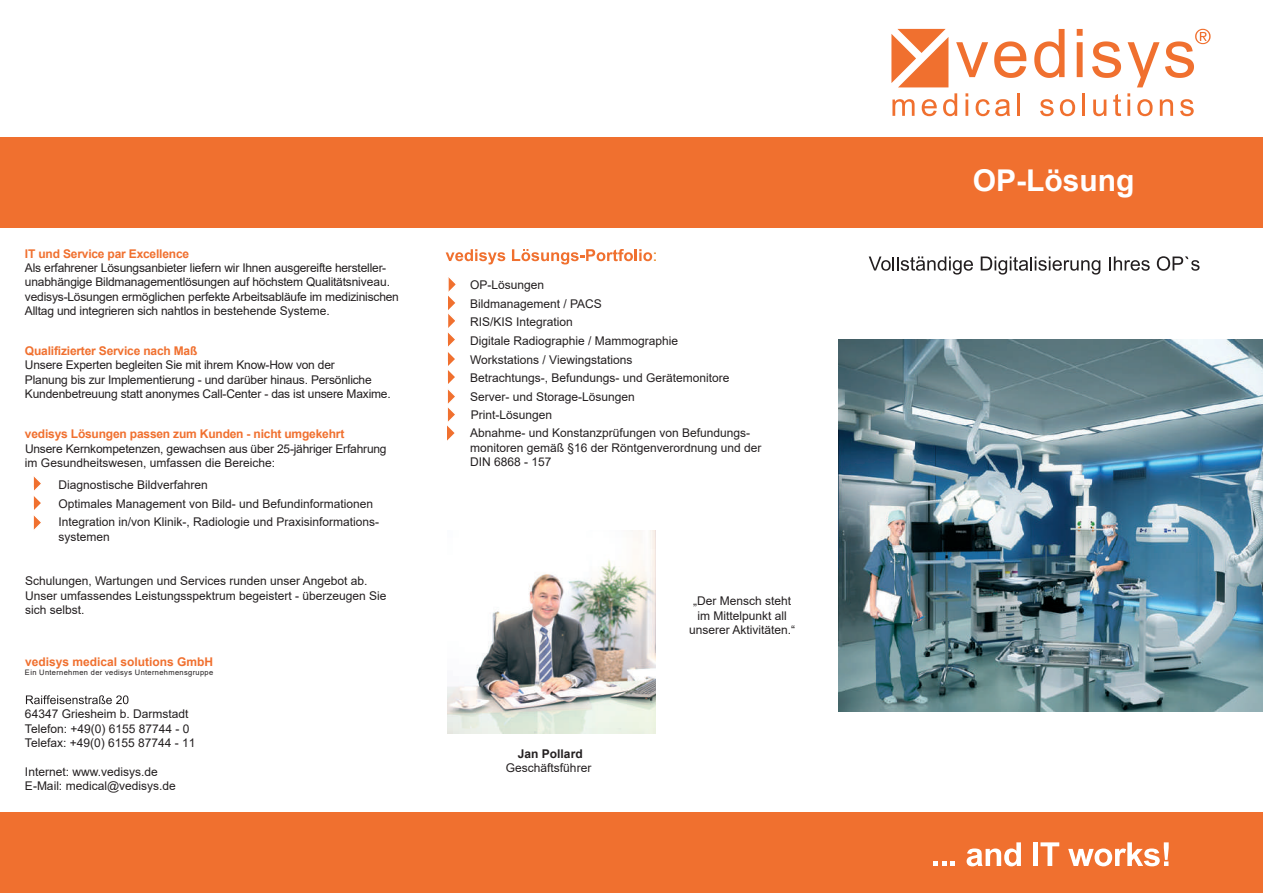
<style>
.page{position:relative;width:1263px;height:893px;background:#fff}
.page>*{position:absolute;margin:0;border:0;box-sizing:border-box;transform-origin:0 0}
.t1{font:700 30px "Arial";color:#fff}
.t2{font:16.5px "Arial";color:#e8831c}
.t3{font:12px/14.4px "Arial";color:#231f20}
.t4{font:700 12px "Arial";letter-spacing:-.015em;color:#f0702f}
.t5{font:700 12px "Arial";color:#231f20}
.t6{font:7.5px "Arial";letter-spacing:.045em;color:#231f20}
</style>
<div class="page">
<div style="left:0;top:812px;width:1263px;height:81px;background:#f0702f"></div>
<svg style="left:956px;top:29px;width:254px;height:58px"></svg>
<svg style="left:892px;top:99px;width:22px;height:17px"></svg>
<svg style="left:922px;top:99px;width:15px;height:17px"></svg>
<svg style="left:943px;top:93px;width:14px;height:23px"></svg>
<hr style="left:965px;top:100px;width:3px;height:16px;background:#f0702f">
<svg style="left:965px;top:93px;width:3px;height:4px"></svg>
<svg style="left:975px;top:99px;width:35px;height:17px"></svg>
<hr style="left:1017px;top:93px;width:3px;height:23px;background:#f0702f">
<svg style="left:1040px;top:99px;width:14px;height:17px"></svg>
<svg style="left:1060px;top:99px;width:15px;height:17px"></svg>
<hr style="left:1082px;top:93px;width:3px;height:23px;background:#f0702f">
<svg style="left:1093px;top:100px;width:13px;height:16px"></svg>
<svg style="left:1113px;top:94px;width:8px;height:22px"></svg>
<hr style="left:1127px;top:100px;width:3px;height:16px;background:#f0702f">
<svg style="left:1127px;top:93px;width:3px;height:4px"></svg>
<svg style="left:1137px;top:99px;width:15px;height:17px"></svg>
<svg style="left:1160px;top:99px;width:13px;height:17px"></svg>
<svg style="left:1180px;top:99px;width:14px;height:17px"></svg>
<svg style="left:891px;top:29px;width:57px;height:58px"></svg>
<div style="left:0;top:138px;width:1263px;height:90px;background:#f0702f"></div>
<svg style="left:933px;top:861px;width:22px;height:5px"></svg>
<svg style="left:966px;top:842px;width:55px;height:24px"></svg>
<div style="left:1033px;top:842px;width:5px;height:24px;background:#fff"></div>
<svg style="left:1040px;top:842px;width:19px;height:24px"></svg>
<svg style="left:1068px;top:842px;width:101px;height:24px"></svg>
<svg style="left:26px;top:695px;width:102px;height:9px"></svg>
<svg style="left:446px;top:249px;width:59px;height:15px"></svg>
<svg style="left:512px;top:249px;width:140px;height:15px"></svg>
<svg style="left:22px;top:473px;width:19px;height:57px"></svg>
<div style="left:15px;top:506px;width:19px;height:26px;background:#fff"></div>
<img style="left:448px;top:530px;width:207px;height:203px">
<svg style="left:869px;top:256px;width:104px;height:19px"></svg>
<svg style="left:981px;top:257px;width:119px;height:18px"></svg>
<svg style="left:1109px;top:257px;width:41px;height:14px"></svg>
<svg style="left:1157px;top:256px;width:42px;height:15px"></svg>
<img style="left:838px;top:340px;width:425px;height:371px">
<svg style="left:436px;top:273px;width:20px;height:168px"></svg>
<div style="left:431px;top:291px;width:17px;height:24px;background:#fff"></div>
<p class="t4" style="left:25px;top:245px;width:166px">IT und Service par Excellence</p>
<p class="t3" style="left:25px;top:261px;width:375px">Als erfahrener Lösungsanbieter liefern wir Ihnen ausgereifte hersteller&shy;unabhängige Bildmanagementlösungen auf höchstem Qualitätsniveau. vedisys-Lösungen ermöglichen perfekte Arbeitsabläufe im medizinischen Alltag und integrieren sich nahtlos in bestehende Systeme.</p>
<p class="t4" style="left:25px;top:342px;width:174px">Qualifizierter Service nach Maß</p>
<p class="t3" style="left:25px;top:358px;width:367px">Unsere Experten begleiten Sie mit ihrem Know-How von der<br>Planung bis zur Implementierung - und darüber hinaus. Persönliche<br>Kundenbetreuung statt anonymes Call-Center - das ist unsere Maxime.</p>
<p class="t4" style="left:25px;top:426px;width:321px">vedisys Lösungen passen zum Kunden - nicht umgekehrt</p>
<p class="t3" style="left:25px;top:441px;width:363px">Unsere Kernkompetenzen, gewachsen aus über 25-jähriger Erfahrung im Gesundheitswesen, umfassen die Bereiche:</p>
<p class="t3" style="left:58px;top:474px;width:316px;line-height:19.8px">Diagnostische Bildverfahren<br>Optimales Management von Bild- und Befundinformationen</p>
<p class="t3" style="left:58px;top:515px;width:322px">Integration in/von Klinik-, Radiologie und Praxisinformations&shy;systemen</p>
<p class="t3" style="left:25px;top:574px;width:363px">Schulungen, Wartungen und Services runden unser Angebot ab.<br>Unser umfassendes Leistungsspektrum begeistert - überzeugen Sie sich selbst.</p>
<p class="t4" style="left:25px;top:654px;width:190px">vedisys medical solutions GmbH</p>
<p class="t6" style="left:25px;top:667px;width:190px">Ein Unternehmen der vedisys Unternehmensgruppe</p>
<p class="t3" style="left:25px;top:707px;width:172px">64347 Griesheim b. Darmstadt<br>Telefon: +49(0) 6155 87744 - 0<br>Telefax: +49(0) 6155 87744 - 11</p>
<p class="t3" style="left:25px;top:765px;width:152px">Internet: www.vedisys.de<br>E-Mail: medical@vedisys.de</p>
<h2 class="t2" style="left:653px;top:244px;width:6px">:</h2>
<p class="t3" style="left:470px;top:294px;width:261px;line-height:18.6px">Bildmanagement / PACS<br>RIS/KIS Integration<br>Digitale Radiographie / Mammographie<br>Workstations / Viewingstations<br>Betrachtungs-, Befundungs- und Gerätemonitore<br>Server- und Storage-Lösungen</p>
<p class="t3" style="left:470px;top:277px;width:76px">OP-Lösungen</p>
<p class="t3" style="left:471px;top:408px;width:83px">Print-Lösungen</p>
<p class="t3" style="left:470px;top:426px;width:293px">Abnahme- und Konstanzprüfungen von Befundungs&shy;monitoren gemäß §16 der Röntgenverordnung und der<br>DIN 6868 - 157</p>
<p class="t5" style="left:518px;top:745px;width:66px">Jan Pollard</p>
<p class="t3" style="left:506px;top:761px;width:87px">Geschäftsführer</p>
<p class="t3" style="left:689px;top:594px;width:108px;text-align:center">„Der Mensch steht im Mittelpunkt all unserer Aktivitäten.“</p>
<h1 class="t1" style="left:973px;top:159px;width:163px">OP-Lösung</h1>
</div>
